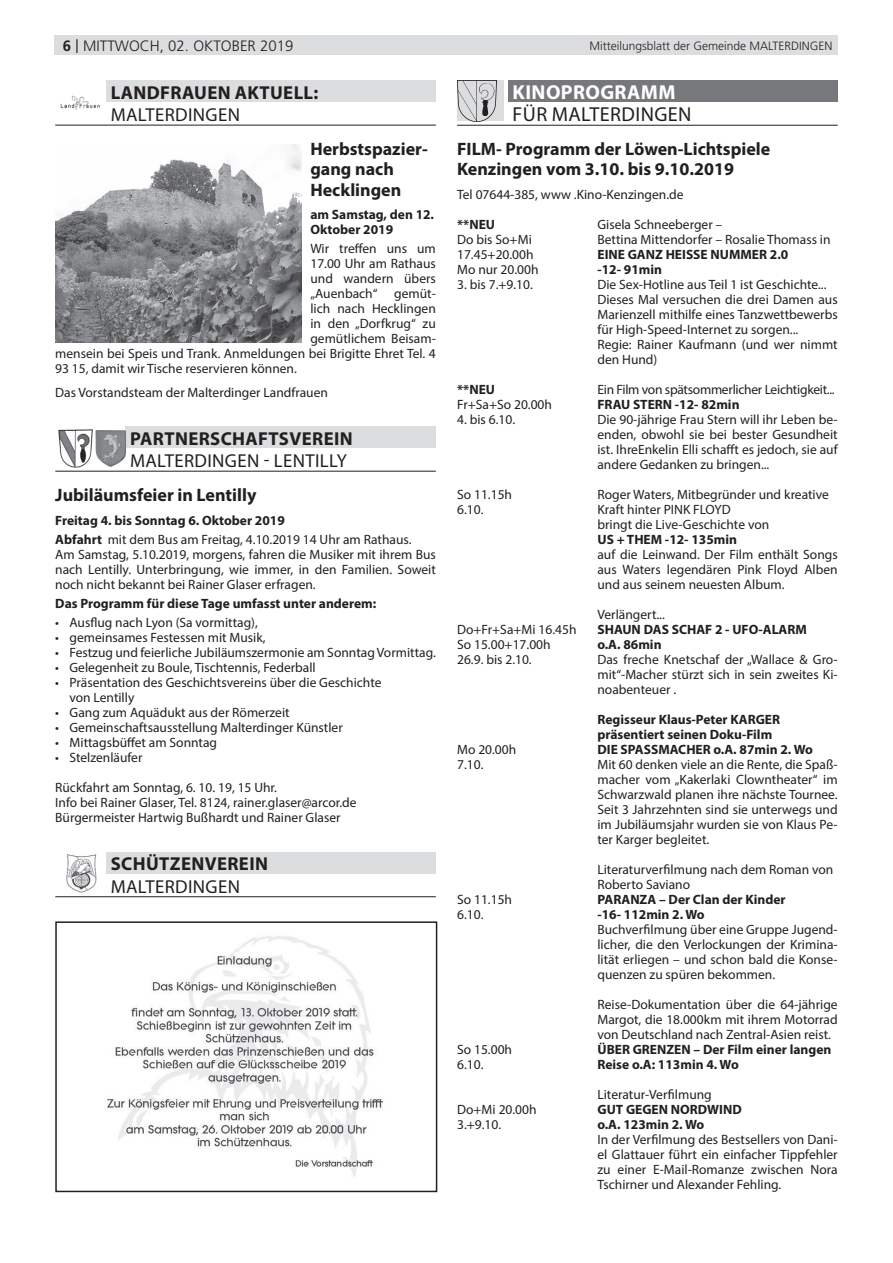
<style>
.page{position:relative;width:893px;height:1263px;background:#fff}
.page>*{position:absolute;margin:0;border:0;box-sizing:border-box;transform-origin:0 0}
.t1{font:20.25px "Myriad Pro";letter-spacing:.02em;color:#231f20}
.t2{font:700 20.25px "Myriad Pro";letter-spacing:.02em;color:#fff}
.t3{font:700 18.75px "Myriad Pro";letter-spacing:.02em;color:#231f20}
.t4{font:18.75px "Myriad Pro";letter-spacing:.02em;color:#231f20}
.t5{font:700 18px/20.2px "Myriad Pro";color:#231f20}
.t6{font:300 15px "Frutiger LT Std";color:#231f20}
.t7{font:13.5px/15px "Myriad Pro";color:#231f20;text-align:justify}
.t8{font:700 13.5px/15px "Myriad Pro";color:#231f20}
.t9{font:13.5px "Myriad Pro";letter-spacing:-.02em;color:#231f20}
.t10{font:300 12px "Frutiger LT Std";color:#231f20}
.s1{font-weight:700}
.s2{font-family:"Arial Nova";font-weight:400}
</style>
<div class="page">
<div style="left:54px;top:36px;width:784px;height:19px;background:#dcdddf"></div>
<div style="left:106px;top:81px;width:330px;height:21px;background:#dcdddf"></div>
<hr style="left:55px;top:125px;width:381px;height:1px;background:#231f20">
<img style="left:61px;top:95px;width:39px;height:15px">
<img style="left:55px;top:144px;width:247px;height:198px">
<div style="left:126px;top:427px;width:310px;height:21px;background:#dcdddf"></div>
<hr style="left:55px;top:471px;width:381px;height:1px;background:#231f20">
<img style="left:58px;top:429px;width:35px;height:39px">
<img style="left:95px;top:430px;width:31px;height:37px">
<div style="left:106px;top:852px;width:330px;height:21px;background:#dcdddf"></div>
<hr style="left:55px;top:896px;width:381px;height:1px;background:#231f20">
<img style="left:66px;top:854px;width:30px;height:39px">
<img style="left:107px;top:936px;width:276px;height:241px">
<div style="left:55px;top:921px;width:382px;height:271px;border:2px solid #231f20"></div>
<div style="left:457px;top:81px;width:46px;height:40px;background:#dcdddf"></div>
<img style="left:457px;top:81px;width:39px;height:40px">
<div style="left:508px;top:81px;width:330px;height:21px;background:#76787b"></div>
<hr style="left:457px;top:125px;width:381px;height:1px;background:#231f20">
<p class="t6" style="left:63px;top:37px;width:232px"><span class="s1">6</span> <span class="s2">|</span> Mittwoch, 02. oktober 2019</p>
<p class="t10" style="left:589px;top:39px;width:244px">Mitteilungsblatt der Gemeinde MALTERDINGEN</p>
<h2 class="t3" style="left:111px;top:80px;width:209px">LANDFRAUEN AKTUELL:</h2>
<h2 class="t4" style="left:111px;top:103px;width:131px">MALTERDINGEN</h2>
<h3 class="t5" style="left:310px;top:138px;width:119px">Herbstspazier&shy;gang nach<br>Hecklingen</h3>
<p class="t8" style="left:310px;top:207px;width:125px">am Samstag, den 12.<br>Oktober 2019</p>
<p class="t7" style="left:310px;top:241px;width:127px">Wir treffen uns um</p>
<p class="t7" style="left:310px;top:256px;width:127px">17.00 Uhr am Rathaus</p>
<p class="t7" style="left:310px;top:271px;width:127px">und wandern übers</p>
<p class="t7" style="left:310px;top:286px;width:127px">„Auenbach“ gemüt-</p>
<p class="t7" style="left:310px;top:301px;width:127px">lich nach Hecklingen</p>
<p class="t7" style="left:310px;top:316px;width:127px">in den „Dorfkrug“ zu</p>
<p class="t7" style="left:310px;top:331px;width:127px">gemütlichem Beisam-</p>
<p class="t7" style="left:55px;top:346px;width:382px">mensein bei Speis und Trank. Anmeldungen bei Brigitte Ehret Tel. 4</p>
<p class="t7" style="left:55px;top:361px;width:243px">93 15, damit wir Tische reservieren können.</p>
<p class="t7" style="left:55px;top:385px;width:274px">Das Vorstandsteam der Malterdinger Landfrauen</p>
<h2 class="t3" style="left:130px;top:426px;width:224px">PARTNERSCHAFTSVEREIN</h2>
<h2 class="t4" style="left:130px;top:449px;width:218px">MALTERDINGEN - LENTILLY</h2>
<h3 class="t5" style="left:55px;top:484px;width:203px">Jubiläumsfeier in Lentilly</h3>
<p class="t7" style="left:55px;top:510px;width:358px;line-height:19.2px"><span class="s1">Freitag 4. bis Sonntag 6. Oktober 2019<br>Abfahrt</span> mit dem Bus am Freitag, 4.10.2019 14 Uhr am Rathaus.</p>
<p class="t7" style="left:55px;top:547px;width:382px">Am Samstag, 5.10.2019, morgens, fahren die Musiker mit ihrem Bus nach Lentilly. Unterbringung, wie immer, in den Familien. Soweit noch nicht bekannt bei Rainer Glaser erfragen.</p>
<p class="t8" style="left:55px;top:596px;width:323px">Das Programm für diese Tage umfasst unter anderem:</p>
<p class="t7" style="left:55px;top:615px;width:204px">• Ausflug nach Lyon (Sa vormittag),</p>
<p class="t7" style="left:55px;top:630px;width:212px">• gemeinsames Festessen mit Musik,</p>
<p class="t7" style="left:55px;top:645px;width:382px">• Festzug und feierliche Jubiläumszermonie am Sonntag Vormittag.</p>
<p class="t7" style="left:55px;top:660px;width:262px">• Gelegenheit zu Boule, Tischtennis, Federball</p>
<p class="t7" style="left:70px;top:675px;width:313px;text-indent:-14px">• Präsentation des Geschichtsvereins über die Geschichte von Lentilly</p>
<p class="t7" style="left:55px;top:705px;width:236px">• Gang zum Aquädukt aus der Römerzeit</p>
<p class="t7" style="left:55px;top:720px;width:289px">• Gemeinschaftsausstellung Malterdinger Künstler</p>
<p class="t7" style="left:55px;top:735px;width:163px">• Mittagsbüffet am Sonntag</p>
<p class="t7" style="left:55px;top:750px;width:89px">• Stelzenläufer</p>
<p class="t7" style="left:55px;top:780px;width:303px;text-align:left">Rückfahrt am Sonntag, 6. 10. 19, 15 Uhr.<br>Info bei Rainer Glaser, Tel. 8124, rainer.glaser@arcor.de<br>Bürgermeister Hartwig Bußhardt und Rainer Glaser</p>
<h2 class="t3" style="left:111px;top:852px;width:159px">SCHÜTZENVEREIN</h2>
<h2 class="t4" style="left:111px;top:875px;width:131px">MALTERDINGEN</h2>
<h1 class="t2" style="left:513px;top:79px;width:164px">KINOPROGRAMM</h1>
<h1 class="t1" style="left:513px;top:102px;width:181px">FÜR MALTERDINGEN</h1>
<h3 class="t5" style="left:457px;top:138px;width:315px">FILM- Programm der Löwen-Lichtspiele<br>Kenzingen vom 3.10. bis 9.10.2019</h3>
<p class="t7" style="left:457px;top:187px;width:228px">Tel 07644-385, www .Kino-Kenzingen.de</p>
<p class="t8" style="left:457px;top:216px;width:39px">**NEU</p>
<p class="t7" style="left:597px;top:217px;width:126px">Gisela Schneeberger –</p>
<p class="t7" style="left:457px;top:232px;width:76px">Do bis So+Mi</p>
<p class="t7" style="left:597px;top:232px;width:235px">Bettina Mittendorfer – Rosalie Thomass in</p>
<p class="t7" style="left:457px;top:247px;width:78px">17.45+20.00h</p>
<p class="t8" style="left:597px;top:246px;width:192px">EINE GANZ HEISSE NUMMER 2.0</p>
<p class="t7" style="left:457px;top:262px;width:83px">Mo nur 20.00h</p>
<p class="t8" style="left:597px;top:261px;width:66px">-12- 91min</p>
<p class="t7" style="left:457px;top:277px;width:77px">3. bis 7.+9.10.</p>
<p class="t7" style="left:597px;top:277px;width:242px;text-align:left">Die Sex-Hotline aus Teil 1 ist Geschichte...<br>Dieses Mal versuchen die drei Damen aus Marienzell mithilfe eines Tanzwettbewerbs für High-Speed-Internet zu sorgen...<br>Regie: Rainer Kaufmann (und wer nimmt den Hund)</p>
<p class="t8" style="left:457px;top:381px;width:39px">**NEU</p>
<p class="t9" style="left:597px;top:381px;width:239px">Ein Film von spätsommerlicher Leichtigkeit...</p>
<p class="t7" style="left:457px;top:397px;width:96px">Fr+Sa+So 20.00h</p>
<p class="t8" style="left:597px;top:396px;width:144px">FRAU STERN -12- 82min</p>
<p class="t7" style="left:457px;top:412px;width:59px">4. bis 6.10.</p>
<p class="t7" style="left:597px;top:412px;width:242px">Die 90-jährige Frau Stern will ihr Leben be&shy;enden, obwohl sie bei bester Gesundheit ist. IhreEnkelin Elli schafft es jedoch, sie auf andere Gedanken zu bringen...</p>
<p class="t7" style="left:457px;top:487px;width:56px">So 11.15h</p>
<p class="t7" style="left:597px;top:487px;width:233px">Roger Waters, Mitbegründer und kreative</p>
<p class="t7" style="left:457px;top:502px;width:28px">6.10.</p>
<p class="t7" style="left:597px;top:502px;width:173px">Kraft hinter PINK FLOYD<br>bringt die Live-Geschichte von</p>
<p class="t8" style="left:597px;top:531px;width:141px">US + THEM -12- 135min</p>
<p class="t7" style="left:597px;top:547px;width:242px">auf die Leinwand. Der Film enthält Songs aus Waters legendären Pink Floyd Alben und aus seinem neuesten Album.</p>
<p class="t7" style="left:597px;top:607px;width:69px">Verlängert...</p>
<p class="t7" style="left:457px;top:622px;width:121px">Do+Fr+Sa+Mi 16.45h</p>
<p class="t8" style="left:597px;top:621px;width:211px">SHAUN DAS SCHAF 2 - UFO-ALARM</p>
<p class="t7" style="left:457px;top:637px;width:95px">So 15.00+17.00h</p>
<p class="t8" style="left:597px;top:636px;width:66px">o.A. 86min</p>
<p class="t7" style="left:457px;top:652px;width:76px">26.9. bis 2.10.</p>
<p class="t7" style="left:597px;top:652px;width:242px">Das freche Knetschaf der „Wallace &amp; Gro&shy;mit“-Macher stürzt sich in sein zweites Ki&shy;noabenteuer .</p>
<p class="t8" style="left:597px;top:711px;width:184px">Regisseur Klaus-Peter KARGER präsentiert seinen Doku-Film</p>
<p class="t7" style="left:457px;top:742px;width:61px">Mo 20.00h</p>
<p class="t8" style="left:597px;top:741px;width:217px">DIE SPASSMACHER o.A. 87min 2. Wo</p>
<p class="t7" style="left:457px;top:757px;width:28px">7.10.</p>
<p class="t7" style="left:597px;top:757px;width:242px">Mit 60 denken viele an die Rente, die Spaß&shy;macher vom „Kakerlaki Clowntheater“ im Schwarzwald planen ihre nächste Tournee.<br>Seit 3 Jahrzehnten sind sie unterwegs und im Jubiläumsjahr wurden sie von Klaus Pe&shy;ter Karger begleitet.</p>
<p class="t7" style="left:597px;top:862px;width:237px">Literaturverfilmung nach dem Roman von<br>Roberto Saviano</p>
<p class="t7" style="left:457px;top:892px;width:56px">So 11.15h</p>
<p class="t8" style="left:597px;top:891px;width:190px">PARANZA – Der Clan der Kinder</p>
<p class="t7" style="left:457px;top:907px;width:28px">6.10.</p>
<p class="t8" style="left:597px;top:906px;width:109px">-16- 112min 2. Wo</p>
<p class="t7" style="left:597px;top:922px;width:242px">Buchverfilmung über eine Gruppe Jugend&shy;licher, die den Verlockungen der Krimina&shy;lität erliegen – und schon bald die Konse&shy;quenzen zu spüren bekommen.</p>
<p class="t7" style="left:597px;top:997px;width:242px">Reise-Dokumentation über die 64-jährige Margot, die 18.000km mit ihrem Motorrad von Deutschland nach Zentral-Asien reist.</p>
<p class="t7" style="left:457px;top:1042px;width:56px">So 15.00h</p>
<p class="t8" style="left:597px;top:1041px;width:235px">ÜBER GRENZEN – Der Film einer langen</p>
<p class="t7" style="left:457px;top:1057px;width:28px">6.10.</p>
<p class="t8" style="left:597px;top:1056px;width:143px">Reise o.A: 113min 4. Wo</p>
<p class="t7" style="left:597px;top:1087px;width:116px">Literatur-Verfilmung</p>
<p class="t7" style="left:457px;top:1102px;width:81px">Do+Mi 20.00h</p>
<p class="t8" style="left:597px;top:1101px;width:146px">GUT GEGEN NORDWIND</p>
<p class="t7" style="left:457px;top:1117px;width:46px">3.+9.10.</p>
<p class="t8" style="left:597px;top:1116px;width:108px">o.A. 123min 2. Wo</p>
<p class="t7" style="left:597px;top:1132px;width:242px">In der Verfilmung des Bestsellers von Dani&shy;el Glattauer führt ein einfacher Tippfehler zu einer E-Mail-Romanze zwischen Nora Tschirner und Alexander Fehling.</p>
</div>
